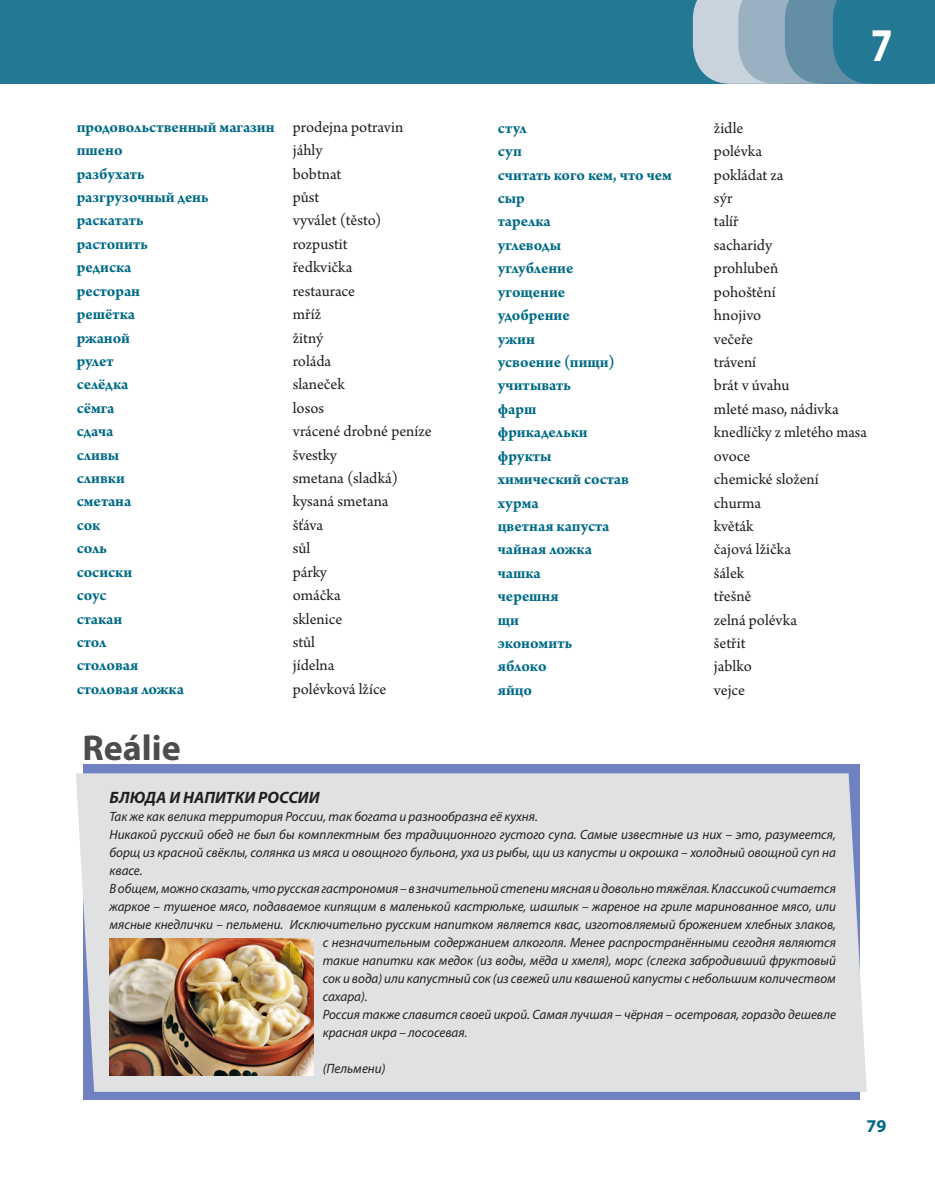
<style>
.page{position:relative;width:935px;height:1180px;background:#fff}
.page>*{position:absolute;margin:0;border:0;box-sizing:border-box;transform-origin:0 0}
.t1{font:700 47.1px "Myriad Pro";color:#fff;scale:.84 1}
.t2{font:700 36px "Myriad Pro";color:#4b4c4d}
.t3{font:700 18px "Myriad Pro";color:#016b87}
.t4{font:700 16.5px/23.4px "Arno Pro";color:#016b87}
.t5{font:16.5px "Arno Pro";letter-spacing:-.005em;color:#231f20}
.t6{font:italic 700 16.5px "Myriad Pro";color:#231f20}
.t7{font:italic 13.5px "Myriad Pro";color:#231f20}
.s1{font-weight:400;color:#231f20}
</style>
<div class="page">
<div style="left:1px;top:0;width:930px;height:84px;background:#237893"></div>
<div style="left:83px;top:764px;width:776px;height:334px;background:#6f81c0"></div>
<div style="left:76px;top:773px;width:791px;height:318px;background:#dfe1e2"></div>
<img style="left:109px;top:938px;width:204px;height:137px">
<svg style="left:693px;top:0;width:242px;height:84px"></svg>
<p class="t4" style="left:77px;top:116px;width:328px">продовольственный магазин <span class="s1">prodejna potravin </span>пшено</p>
<p class="t5" style="left:293px;top:141px;width:31px">jáhly</p>
<p class="t4" style="left:77px;top:163px;width:69px">разбухать</p>
<p class="t5" style="left:293px;top:164px;width:50px">bobtnat</p>
<p class="t4" style="left:77px;top:186px;width:133px">разгрузочный день</p>
<p class="t5" style="left:293px;top:188px;width:28px">půst</p>
<p class="t4" style="left:77px;top:209px;width:68px">раскатать</p>
<p class="t5" style="left:293px;top:211px;width:90px">vyválet (těsto)</p>
<p class="t4" style="left:77px;top:233px;width:73px">растопить</p>
<p class="t5" style="left:293px;top:234px;width:56px">rozpustit</p>
<p class="t4" style="left:77px;top:256px;width:56px">редиска</p>
<p class="t5" style="left:293px;top:258px;width:61px">ředkvička</p>
<p class="t4" style="left:77px;top:280px;width:65px">ресторан</p>
<p class="t5" style="left:293px;top:281px;width:64px">restaurace</p>
<p class="t4" style="left:77px;top:303px;width:60px">решётка</p>
<p class="t5" style="left:293px;top:305px;width:30px">mříž</p>
<p class="t4" style="left:77px;top:326px;width:55px">ржаной</p>
<p class="t5" style="left:293px;top:328px;width:32px">žitný</p>
<p class="t4" style="left:77px;top:350px;width:39px">рулет</p>
<p class="t5" style="left:293px;top:351px;width:40px">roláda</p>
<p class="t4" style="left:77px;top:373px;width:53px">селёдка</p>
<p class="t5" style="left:293px;top:375px;width:53px">slaneček</p>
<p class="t4" style="left:77px;top:397px;width:39px">сёмга</p>
<p class="t5" style="left:293px;top:398px;width:33px">losos</p>
<p class="t4" style="left:77px;top:420px;width:38px">сдача</p>
<p class="t5" style="left:293px;top:422px;width:140px">vrácené drobné peníze</p>
<p class="t4" style="left:77px;top:443px;width:44px">сливы</p>
<p class="t5" style="left:293px;top:445px;width:46px">švestky</p>
<p class="t4" style="left:77px;top:467px;width:50px">сливки</p>
<p class="t5" style="left:293px;top:468px;width:107px">smetana (sladká)</p>
<p class="t4" style="left:77px;top:490px;width:56px">сметана</p>
<p class="t5" style="left:293px;top:492px;width:97px">kysaná smetana</p>
<p class="t4" style="left:77px;top:514px;width:25px">сок</p>
<p class="t5" style="left:293px;top:515px;width:32px">šťáva</p>
<p class="t4" style="left:77px;top:537px;width:32px">соль</p>
<p class="t5" style="left:293px;top:539px;width:19px">sůl</p>
<p class="t4" style="left:77px;top:560px;width:57px">сосиски</p>
<p class="t5" style="left:293px;top:562px;width:36px">párky</p>
<p class="t4" style="left:77px;top:584px;width:31px">соус</p>
<p class="t5" style="left:293px;top:585px;width:49px">omáčka</p>
<p class="t4" style="left:77px;top:607px;width:47px">стакан</p>
<p class="t5" style="left:293px;top:609px;width:51px">sklenice</p>
<p class="t4" style="left:77px;top:631px;width:31px">стол</p>
<p class="t5" style="left:293px;top:632px;width:24px">stůl</p>
<p class="t4" style="left:77px;top:654px;width:63px">столовая</p>
<p class="t5" style="left:293px;top:655px;width:43px">jídelna</p>
<p class="t4" style="left:77px;top:677px;width:109px">столовая ложка</p>
<p class="t5" style="left:293px;top:679px;width:95px">polévková lžíce</p>
<h2 class="t2" style="left:83px;top:724px;width:100px">Reálie</h2>
<h1 class="t1" style="left:870px;top:14px;width:66px">7 1</h1>
<p class="t4" style="left:498px;top:117px;width:30px">стул</p>
<p class="t5" style="left:714px;top:118px;width:31px">židle</p>
<p class="t4" style="left:498px;top:140px;width:25px">суп</p>
<p class="t5" style="left:714px;top:142px;width:50px">polévka</p>
<p class="t4" style="left:498px;top:164px;width:175px">считать кого кем, что чем</p>
<p class="t5" style="left:714px;top:165px;width:71px">pokládat za</p>
<p class="t4" style="left:498px;top:187px;width:29px">сыр</p>
<p class="t5" style="left:714px;top:189px;width:20px">sýr</p>
<p class="t4" style="left:498px;top:210px;width:55px">тарелка</p>
<p class="t5" style="left:714px;top:212px;width:26px">talíř</p>
<p class="t4" style="left:498px;top:234px;width:65px">углеводы</p>
<p class="t5" style="left:714px;top:235px;width:60px">sacharidy</p>
<p class="t4" style="left:498px;top:257px;width:77px">углубление</p>
<p class="t5" style="left:714px;top:259px;width:66px">prohlubeň</p>
<p class="t4" style="left:498px;top:281px;width:69px">угощение</p>
<p class="t5" style="left:714px;top:282px;width:63px">pohoštění</p>
<p class="t4" style="left:498px;top:304px;width:73px">удобрение</p>
<p class="t5" style="left:714px;top:306px;width:49px">hnojivo</p>
<p class="t4" style="left:498px;top:327px;width:39px">ужин</p>
<p class="t5" style="left:714px;top:329px;width:41px">večeře</p>
<p class="t4" style="left:498px;top:351px;width:118px">усвоение (пищи)</p>
<p class="t5" style="left:714px;top:352px;width:44px">trávení</p>
<p class="t4" style="left:498px;top:374px;width:75px">учитывать</p>
<p class="t5" style="left:714px;top:376px;width:77px">brát v úvahu</p>
<p class="t4" style="left:498px;top:398px;width:40px">фарш</p>
<p class="t5" style="left:714px;top:399px;width:126px">mleté maso, nádivka</p>
<p class="t4" style="left:498px;top:421px;width:91px">фрикадельки</p>
<p class="t5" style="left:714px;top:423px;width:154px">knedlíčky z mletého masa</p>
<p class="t4" style="left:498px;top:445px;width:55px">фрукты</p>
<p class="t5" style="left:714px;top:446px;width:38px">ovoce</p>
<p class="t4" style="left:498px;top:468px;width:133px">химический состав</p>
<p class="t5" style="left:714px;top:469px;width:106px">chemické složení</p>
<p class="t4" style="left:498px;top:491px;width:42px">хурма</p>
<p class="t5" style="left:714px;top:493px;width:49px">churma</p>
<p class="t4" style="left:498px;top:515px;width:113px">цветная капуста</p>
<p class="t5" style="left:714px;top:516px;width:41px">květák</p>
<p class="t4" style="left:498px;top:538px;width:96px">чайная ложка</p>
<p class="t5" style="left:714px;top:540px;width:79px">čajová lžička</p>
<p class="t4" style="left:498px;top:562px;width:45px">чашка</p>
<p class="t5" style="left:714px;top:563px;width:32px">šálek</p>
<p class="t4" style="left:498px;top:585px;width:62px">черешня</p>
<p class="t5" style="left:714px;top:586px;width:39px">třešně</p>
<p class="t4" style="left:498px;top:608px;width:23px">щи</p>
<p class="t5" style="left:714px;top:610px;width:85px">zelná polévka</p>
<p class="t4" style="left:498px;top:632px;width:76px">экономить</p>
<p class="t5" style="left:714px;top:633px;width:33px">šetřit</p>
<p class="t4" style="left:498px;top:655px;width:50px">яблокo</p>
<p class="t5" style="left:714px;top:657px;width:39px">jablko</p>
<p class="t4" style="left:498px;top:679px;width:36px">яйцo</p>
<p class="t5" style="left:714px;top:680px;width:33px">vejce</p>
<p class="t6" style="left:109px;top:786px;width:212px">БЛЮДА И НАПИТКИ РОССИИ</p>
<p class="t7" style="left:109px;top:807px;width:430px">Так же как велика территория России, так богата и разнообразна её кухня.</p>
<p class="t7" style="left:109px;top:825px;width:728px">Никакой русский обед не был бы комплектным без традиционного густого супа. Самые известные из них – это, разумеется,</p>
<p class="t7" style="left:109px;top:843px;width:728px">борщ из красной свёклы, солянка из мяса и овощного бульона, уха из рыбы, щи из капусты и окрошка – холодный овощной суп на</p>
<p class="t7" style="left:109px;top:861px;width:35px">квасе.</p>
<p class="t7" style="left:109px;top:879px;width:728px">В общем, можно сказать, что русская гастрономия – в значительной степени мясная и довольно тяжёлая. Классикой считается</p>
<p class="t7" style="left:109px;top:897px;width:728px">жаркое – тушеное мясо, подаваемое кипящим в маленькой кастрюльке, шашлык – жареное на гриле маринованное мясо, или</p>
<p class="t7" style="left:109px;top:915px;width:728px">мясные кнедлички – пельмени. Исключительно русским напитком является квас, изготовляемый брожением хлебных злаков,</p>
<p class="t7" style="left:323px;top:933px;width:515px">с незначительным содержанием алкоголя. Менее распространёнными сегодня являются</p>
<p class="t7" style="left:323px;top:951px;width:515px">такие напитки как медок (из воды, мёда и хмеля), морс (слегка забродивший фруктовый</p>
<p class="t7" style="left:323px;top:969px;width:515px">сок и вода) или капустный сок (из свежей или квашеной капусты с небольшим количеством</p>
<p class="t7" style="left:323px;top:987px;width:46px">сахара).</p>
<p class="t7" style="left:323px;top:1005px;width:515px">Россия также славится своей икрой. Самая лучшая – чёрная – осетровая, гораздо дешевле</p>
<p class="t7" style="left:323px;top:1023px;width:146px">красная икра – лососевая.</p>
<p class="t7" style="left:323px;top:1059px;width:64px">(Пельмени)</p>
<h3 class="t3" style="left:866px;top:1113px;width:21px">79</h3>
</div>
